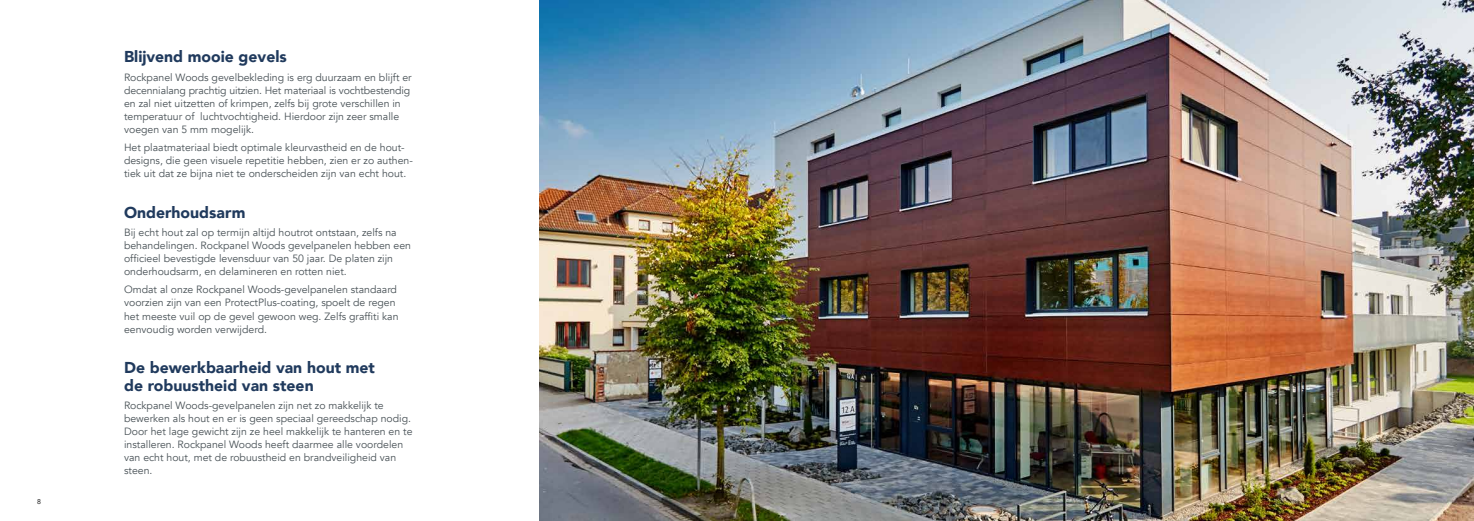
<style>
.page{position:relative;width:1474px;height:521px;background:#fff}
.page>*{position:absolute;margin:0;border:0;box-sizing:border-box;transform-origin:0 0}
.t1{font:900 15.75px/17.5px "Avenir";color:#203a5d}
.t2{font:10.5px/13.1px "Avenir";color:#485156}
.t3{font:7px "Avenir";color:#000}
</style>
<div class="page">
<img style="left:539px;top:0;width:934px;height:521px">
<p class="t3" style="left:37px;top:497px;width:5px">8</p>
<h1 class="t1" style="left:124px;top:48px;width:164px">Blijvend mooie gevels</h1>
<p class="t2" style="left:124px;top:71px;width:289px">Rockpanel Woods gevelbekleding is erg duurzaam en blijft er decennialang prachtig uitzien. Het materiaal is vochtbestendig en zal niet uitzetten of krimpen, zelfs bij grote verschillen in temperatuur of luchtvochtigheid. Hierdoor zijn zeer smalle voegen van 5 mm mogelijk.</p>
<p class="t2" style="left:124px;top:141px;width:290px">Het plaatmateriaal biedt optimale kleurvastheid en de hout&shy;designs, die geen visuele repetitie hebben, zien er zo authen&shy;tiek uit dat ze bijna niet te onderscheiden zijn van echt hout.</p>
<h1 class="t1" style="left:124px;top:203px;width:123px">Onderhoudsarm</h1>
<p class="t2" style="left:124px;top:226px;width:288px">Bij echt hout zal op termijn altijd houtrot ontstaan, zelfs na behandelingen. Rockpanel Woods gevelpanelen hebben een officieel bevestigde levensduur van 50 jaar. De platen zijn onderhoudsarm, en delamineren en rotten niet.</p>
<p class="t2" style="left:124px;top:283px;width:276px">Omdat al onze Rockpanel Woods-gevelpanelen standaard voorzien zijn van een ProtectPlus-coating, spoelt de regen het meeste vuil op de gevel gewoon weg. Zelfs graffiti kan eenvoudig worden verwijderd.</p>
<h1 class="t1" style="left:124px;top:358px;width:252px">De bewerkbaarheid van hout met de robuustheid van steen</h1>
<p class="t2" style="left:124px;top:399px;width:290px">Rockpanel Woods-gevelpanelen zijn net zo makkelijk te bewerken als hout en er is geen speciaal gereedschap nodig.<br>Door het lage gewicht zijn ze heel makkelijk te hanteren en te installeren. Rockpanel Woods heeft daarmee alle voordelen van echt hout, met de robuustheid en brandveiligheid van steen.</p>
</div>
